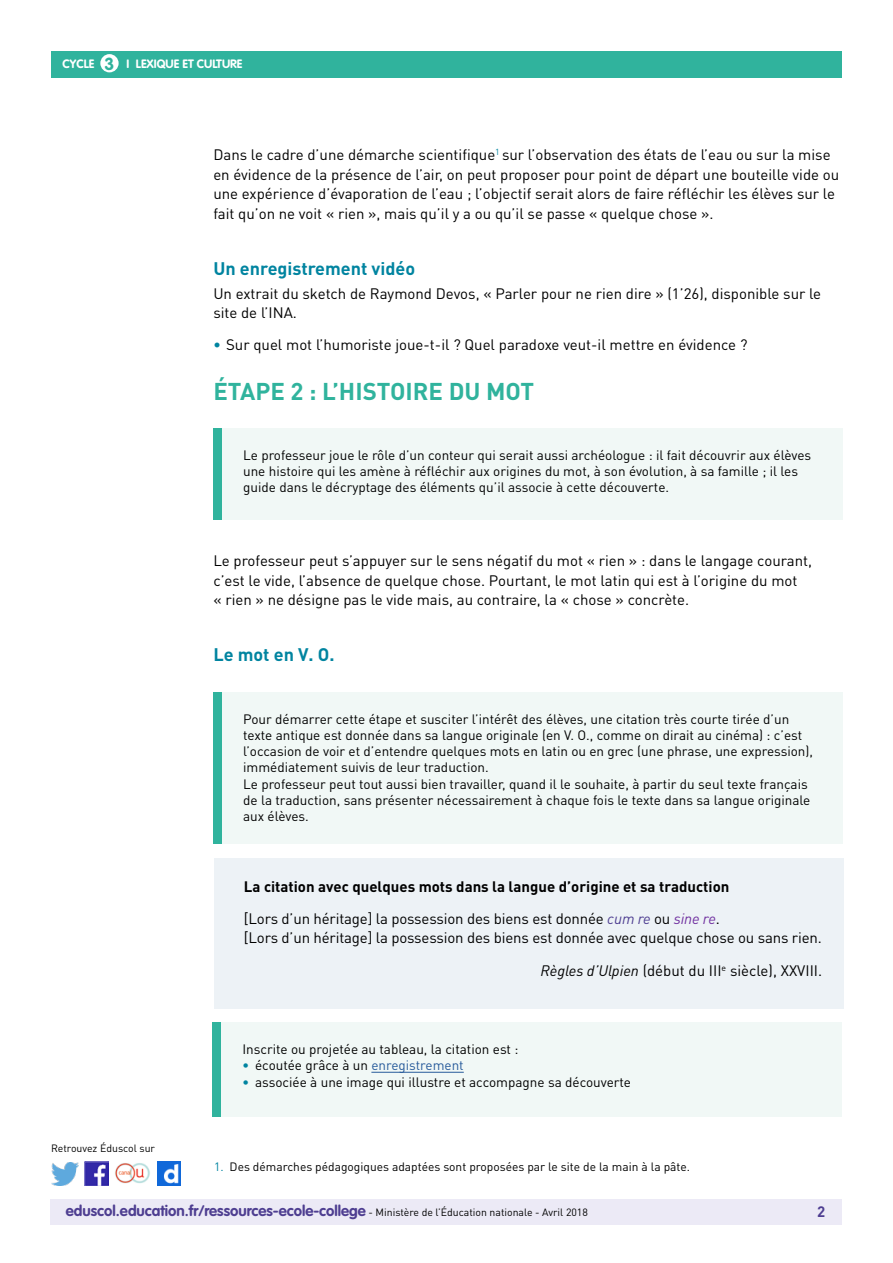
<style>
.page{position:relative;width:893px;height:1263px;background:#fff}
.page>*{position:absolute;margin:0;border:0;box-sizing:border-box;transform-origin:0 0}
.t1{font:700 24px "DIN Pro";color:#30b39d}
.t2{font:700 18px "DIN Pro";color:#0084a0}
.t3{font:700 17.25px "VAG Rounded Std";color:#30b39d}
.t4{font:15px/19.5px "DIN Pro";color:#000}
.t5{font:700 15px/32.2px "DIN Pro";color:#000}
.t6{font:700 15px "VAG Rounded Std";color:#4e3e91}
.t7{font:700 15px "DIN Pro";color:#4e3e91}
.t8{font:13.5px/16.2px "DIN Pro";color:#000}
.t9{font:12px "DIN Pro";color:#000}
.t10{font:700 12px "VAG Rounded Std";color:#fff}
.t11{font:10.5px "DIN Pro";color:#000}
.s1{font-weight:700;color:#0084a0}
.s2{font-weight:400}
.s3{font-weight:400;font-style:italic;color:#4e3e91}
.s4{font-weight:400;font-style:italic;color:#7030a0}
.s5{font-style:italic}
.s6{color:#275b9b}
.s7{color:#0084a0}
.s8{font-family:"DIN Pro";font-weight:400;font-size:10.5px;color:#000}
</style>
<div class="page">
<div style="left:50px;top:1199px;width:791px;height:26px;background:#eceaf6"></div>
<div style="left:51px;top:51px;width:791px;height:27px;background:#30b39d"></div>
<div style="left:100px;top:54px;width:19px;height:18px;background:#fff;border-radius:50%"></div>
<img style="left:85px;top:1162px;width:23px;height:23px">
<img style="left:51px;top:1163px;width:28px;height:22px">
<img style="left:158px;top:1162px;width:22px;height:23px">
<img style="left:115px;top:1163px;width:35px;height:21px">
<div style="left:213px;top:428px;width:630px;height:91px;background:#f1f8f6"></div>
<div style="left:213px;top:428px;width:9px;height:91px;background:#30b39d"></div>
<div style="left:213px;top:692px;width:630px;height:152px;background:#f1f8f6"></div>
<div style="left:213px;top:692px;width:9px;height:152px;background:#30b39d"></div>
<div style="left:213px;top:1023px;width:629px;height:94px;background:#f1f8f6"></div>
<hr style="left:371px;top:1072px;width:93px;height:1px;background:#275b9b">
<div style="left:213px;top:1023px;width:8px;height:94px;background:#30b39d"></div>
<div style="left:214px;top:859px;width:629px;height:150px;background:#edf2f6"></div>
<p class="t3" style="left:105px;top:53px;width:11px">3</p>
<p class="t10" style="left:63px;top:57px;width:33px">CYCLE</p>
<p class="t10" style="left:127px;top:57px;width:117px">I LEXIQUE ET CULTURE</p>
<p class="t4" style="left:213px;top:145px;width:627px">Dans le cadre d’une démarche scientifique<sup>1</sup> sur l’observation des états de l’eau ou sur la mise en évidence de la présence de l’air, on peut proposer pour point de départ une bouteille vide ou une expérience d’évaporation de l’eau ; l’objectif serait alors de faire réfléchir les élèves sur le fait qu’on ne voit « rien », mais qu’il y a ou qu’il se passe « quelque chose ».</p>
<h2 class="t2" style="left:213px;top:256px;width:203px">Un enregistrement vidéo</h2>
<p class="t4" style="left:213px;top:283px;width:609px">Un extrait du sketch de Raymond Devos, « Parler pour ne rien dire » (1’26), disponible sur le site de l’INA.</p>
<p class="t4" style="left:213px;top:335px;width:536px"><span class="s1">•</span> Sur quel mot l’humoriste joue-t-il ? Quel paradoxe veut-il mettre en évidence ?</p>
<h1 class="t1" style="left:213px;top:376px;width:322px">ÉTAPE 2 : L’HISTOIRE DU MOT</h1>
<p class="t8" style="left:243px;top:447px;width:570px">Le professeur joue le rôle d’un conteur qui serait aussi archéologue : il fait découvrir aux élèves une histoire qui les amène à réfléchir aux origines du mot, à son évolution, à sa famille ; il les guide dans le décryptage des éléments qu’il associe à cette découverte.</p>
<p class="t4" style="left:213px;top:551px;width:600px">Le professeur peut s’appuyer sur le sens négatif du mot « rien » : dans le langage courant, c’est le vide, l’absence de quelque chose. Pourtant, le mot latin qui est à l’origine du mot<br>« rien » ne désigne pas le vide mais, au contraire, la « chose » concrète.</p>
<h2 class="t2" style="left:213px;top:643px;width:123px">Le mot en V. O.</h2>
<p class="t8" style="left:243px;top:710px;width:571px">Pour démarrer cette étape et susciter l’intérêt des élèves, une citation très courte tirée d’un texte antique est donnée dans sa langue originale (en V. O., comme on dirait au cinéma) : c’est l’occasion de voir et d’entendre quelques mots en latin ou en grec (une phrase, une expression), immédiatement suivis de leur traduction.<br>Le professeur peut tout aussi bien travailler, quand il le souhaite, à partir du seul texte français de la traduction, sans présenter nécessairement à chaque fois le texte dans sa langue originale aux élèves.</p>
<p class="t5" style="left:244px;top:869px;width:487px">La citation avec quelques mots dans la langue d’origine et sa traduction <span class="s2">[Lors d’un héritage] la possession des biens est donnée</span> <span class="s3">cum re</span> <span class="s2">ou</span> <span class="s4">sine re</span><span class="s2">.</span></p>
<p class="t4" style="left:244px;top:921px;width:580px;line-height:32.2px;text-align:right">[Lors d’un héritage] la possession des biens est donnée avec quelque chose ou sans rien.<br><span class="s5">Règles d’Ulpien</span> (début du III<sup>e</sup> siècle), XXVIII.</p>
<p class="t11" style="left:51px;top:1141px;width:106px">Retrouvez Éduscol sur</p>
<p class="t8" style="left:242px;top:1041px;width:278px">Inscrite ou projetée au tableau, la citation est :</p>
<p class="t8" style="left:242px;top:1057px;width:223px"><span class="s1">•</span> écoutée grâce à un <span class="s6">enregistrement</span></p>
<p class="t8" style="left:242px;top:1073px;width:390px"><span class="s1">•</span> associée à une image qui illustre et accompagne sa découverte</p>
<p class="t9" style="left:214px;top:1159px;width:477px"><span class="s7">1.</span> Des démarches pédagogiques adaptées sont proposées par le site de la main à la pâte.</p>
<p class="t6" style="left:66px;top:1202px;width:523px">eduscol.education.fr/ressources-ecole-college <span class="s8">- Ministère de l’Éducation nationale - Avril 2018</span></p>
<p class="t7" style="left:817px;top:1201px;width:10px">2</p>
</div>
